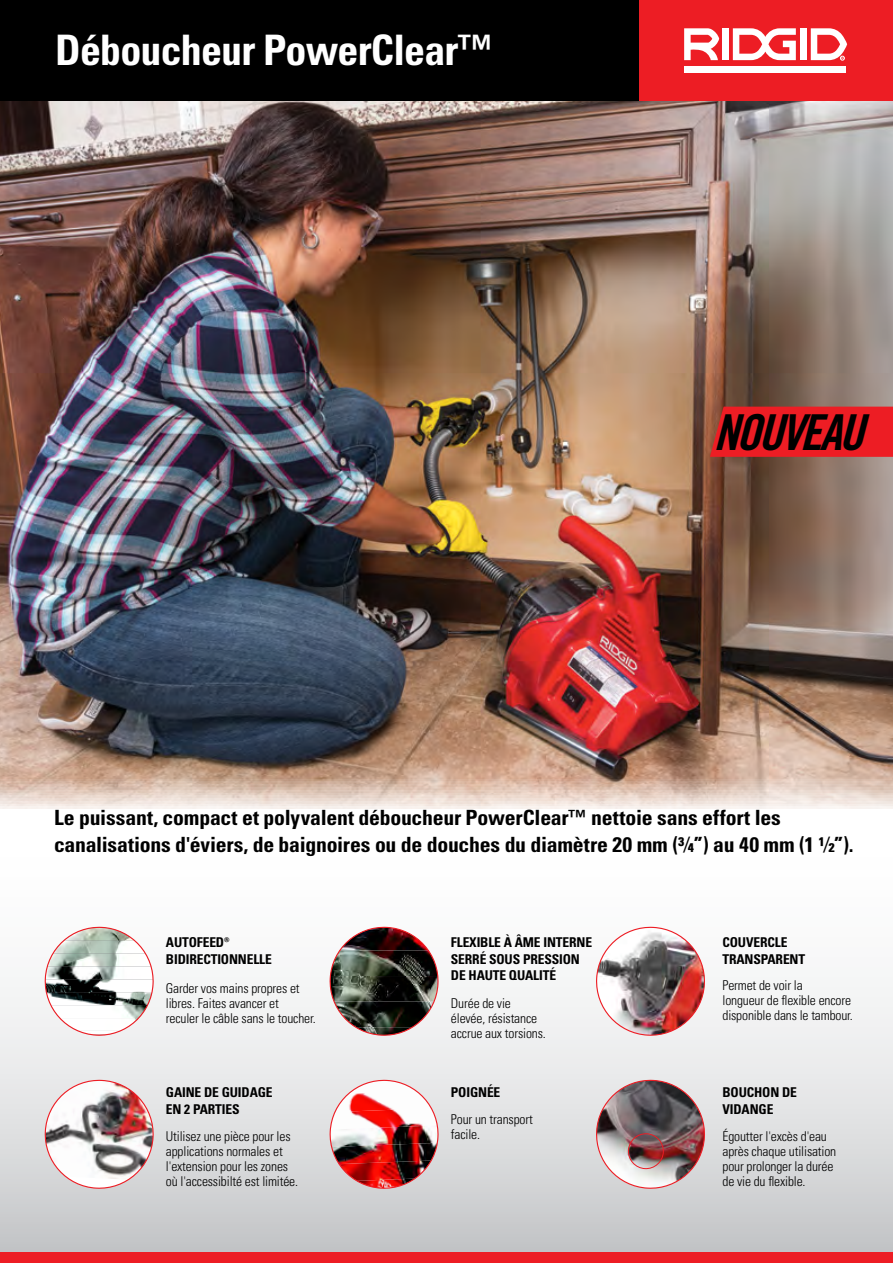
<style>
.page{position:relative;width:893px;height:1263px;background:#fff}
.page>*{position:absolute;margin:0;border:0;box-sizing:border-box;transform-origin:0 0}
.t1{font:49.5px "Trade Gothic Bold Cond Twenty Obl";letter-spacing:-.05em;color:#000}
.t2{font:42px "Univers LTCYR 67 Bold Cond";letter-spacing:-.02em;color:#fff}
.t3{font:21px/27px "Univers LTCYR 67 Bold Cond";letter-spacing:-.01em;color:#000;scale:1.04 1}
.t4{font:13.5px/15px "Univers LTCYR 47 Light Cond";letter-spacing:-.01em;color:#000}
.t5{font:13.5px/16.5px "Univers LTCYR 67 Bold Cond";letter-spacing:-.01em;color:#000}
</style>
<div class="page">
<div style="left:0;top:809px;width:893px;height:454px;background:linear-gradient(to bottom,#fff,#caccce)"></div>
<div style="left:0;top:0;width:640px;height:101px;background:#000"></div>
<div style="left:640px;top:0;width:253px;height:101px;background:#ed1d24"></div>
<div style="left:684px;top:67px;width:162px;height:6px;background:#fff"></div>
<div style="left:722px;top:28px;width:7px;height:32px;background:#fff"></div>
<div style="left:800px;top:28px;width:6px;height:32px;background:#fff"></div>
<svg style="left:684px;top:28px;width:36px;height:32px"></svg>
<svg style="left:733px;top:28px;width:63px;height:32px"></svg>
<svg style="left:811px;top:28px;width:36px;height:33px"></svg>
<img style="left:0;top:101px;width:893px;height:708px">
<div style="left:710px;top:407px;width:183px;height:50px;background:#ed1d24"></div>
<svg style="left:43px;top:925px;width:113px;height:112px"></svg>
<img style="left:327px;top:925px;width:114px;height:112px">
<img style="left:594px;top:925px;width:113px;height:112px">
<img style="left:43px;top:1078px;width:113px;height:112px">
<img style="left:327px;top:1078px;width:114px;height:112px">
<div style="left:0;top:1252px;width:893px;height:11px;background:#ed1d24"></div>
<img style="left:594px;top:1078px;width:113px;height:112px">
<h2 class="t2" style="left:55px;top:25px;width:440px">Déboucheur PowerClear™</h2>
<h1 class="t1" style="left:713px;top:402px;width:152px">NOUVEAU</h1>
<h3 class="t3" style="left:54px;top:804px;width:770px">Le puissant, compact et polyvalent déboucheur PowerClear™ nettoie sans effort les canalisations d'éviers, de baignoires ou de douches du diamètre 20 mm (3/4”) au 40 mm (1 1/2”).</h3>
<p class="t5" style="left:166px;top:934px;width:107px">AUTOFEED®<br>BIDIRECTIONNELLE</p>
<p class="t4" style="left:166px;top:980px;width:151px">Garder vos mains propres et libres. Faites avancer et<br>reculer le câble sans le toucher.</p>
<p class="t5" style="left:451px;top:934px;width:143px">FLEXIBLE À ÂME INTERNE<br>SERRÉ SOUS PRESSION<br>DE HAUTE QUALITÉ</p>
<p class="t4" style="left:451px;top:995px;width:96px">Durée de vie élevée, résistance accrue aux torsions.</p>
<p class="t5" style="left:722px;top:934px;width:84px">COUVERCLE<br>TRANSPARENT</p>
<p class="t4" style="left:722px;top:977px;width:132px">Permet de voir la<br>longueur de flexible encore disponible dans le tambour.</p>
<p class="t5" style="left:166px;top:1084px;width:108px">GAINE DE GUIDAGE<br>EN 2 PARTIES</p>
<p class="t4" style="left:166px;top:1127px;width:134px">Utilisez une pièce pour les applications normales et l'extension pour les zones où l'accessibilté est limitée.</p>
<p class="t5" style="left:451px;top:1084px;width:51px">POIGNÉE</p>
<p class="t4" style="left:451px;top:1111px;width:83px">Pour un transport facile.</p>
<p class="t5" style="left:722px;top:1084px;width:76px">BOUCHON DE<br>VIDANGE</p>
<p class="t4" style="left:722px;top:1127px;width:115px">Égoutter l'excès d'eau après chaque utilisation pour prolonger la durée de vie du flexible.</p>
</div>
